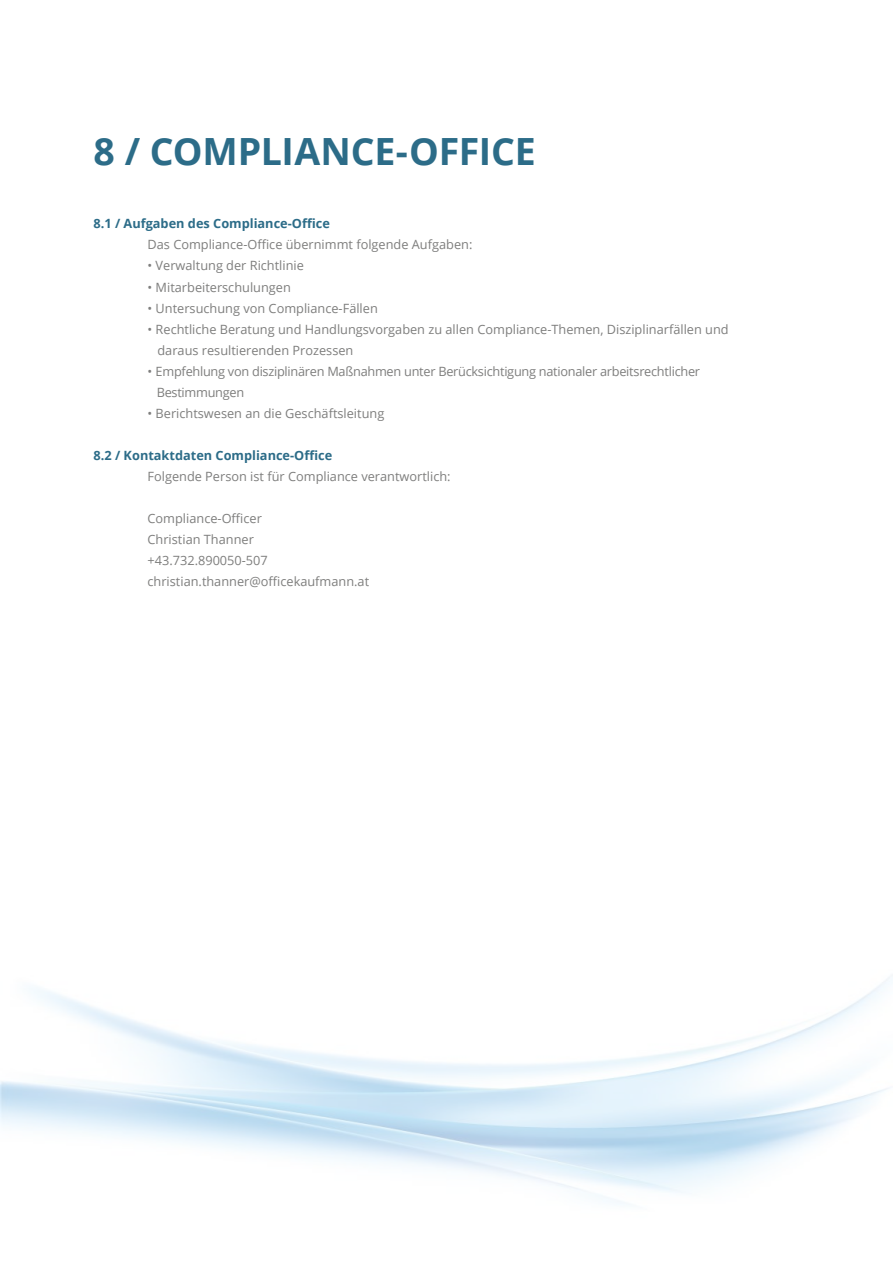
<style>
.page{position:relative;width:893px;height:1263px;background:#fff}
.page>*{position:absolute;margin:0;border:0;box-sizing:border-box;transform-origin:0 0}
.t1{font:700 37.5px "Open Sans";letter-spacing:-.01em;color:#2c6c88}
.t2{font:12.75px/21px "Open Sans";color:#7e7e7d}
.t3{font:12.75px/21px "Open Sans";letter-spacing:-.02em;color:#7e7e7d}
.t4{font:700 12.75px "Open Sans";color:#2c6c88}
</style>
<div class="page">
<h1 class="t1" style="left:94px;top:125px;width:444px">8 / COMPLIANCE-OFFICE</h1>
<p class="t4" style="left:94px;top:215px;width:238px">8.1 / Aufgaben des Compliance-Office</p>
<p class="t2" style="left:148px;top:234px;width:326px">Das Compliance-Office übernimmt folgende Aufgaben:</p>
<p class="t2" style="left:148px;top:255px;width:158px">• Verwaltung der Richtlinie</p>
<p class="t2" style="left:148px;top:276px;width:145px">• Mitarbeiterschulungen</p>
<p class="t2" style="left:148px;top:297px;width:232px">• Untersuchung von Compliance-Fällen</p>
<p class="t2" style="left:157px;top:318px;width:573px;text-indent:-10px">• Rechtliche Beratung und Handlungsvorgaben zu allen Compliance-Themen, Disziplinarfällen und daraus resultierenden Prozessen</p>
<p class="t3" style="left:157px;top:360px;width:545px;text-indent:-9px">• Empfehlung von disziplinären Maßnahmen unter Berücksichtigung nationaler arbeitsrechtlicher<br>Bestimmungen</p>
<p class="t2" style="left:148px;top:402px;width:238px">• Berichtswesen an die Geschäftsleitung</p>
<p class="t4" style="left:94px;top:446px;width:240px">8.2 / Kontaktdaten Compliance-Office</p>
<p class="t2" style="left:148px;top:465px;width:305px">Folgende Person ist für Compliance verantwortlich:</p>
<p class="t2" style="left:148px;top:507px;width:223px">Compliance-Officer<br>Christian Thanner +43.732.890050-507 christian.thanner@officekaufmann.at</p>
</div>
